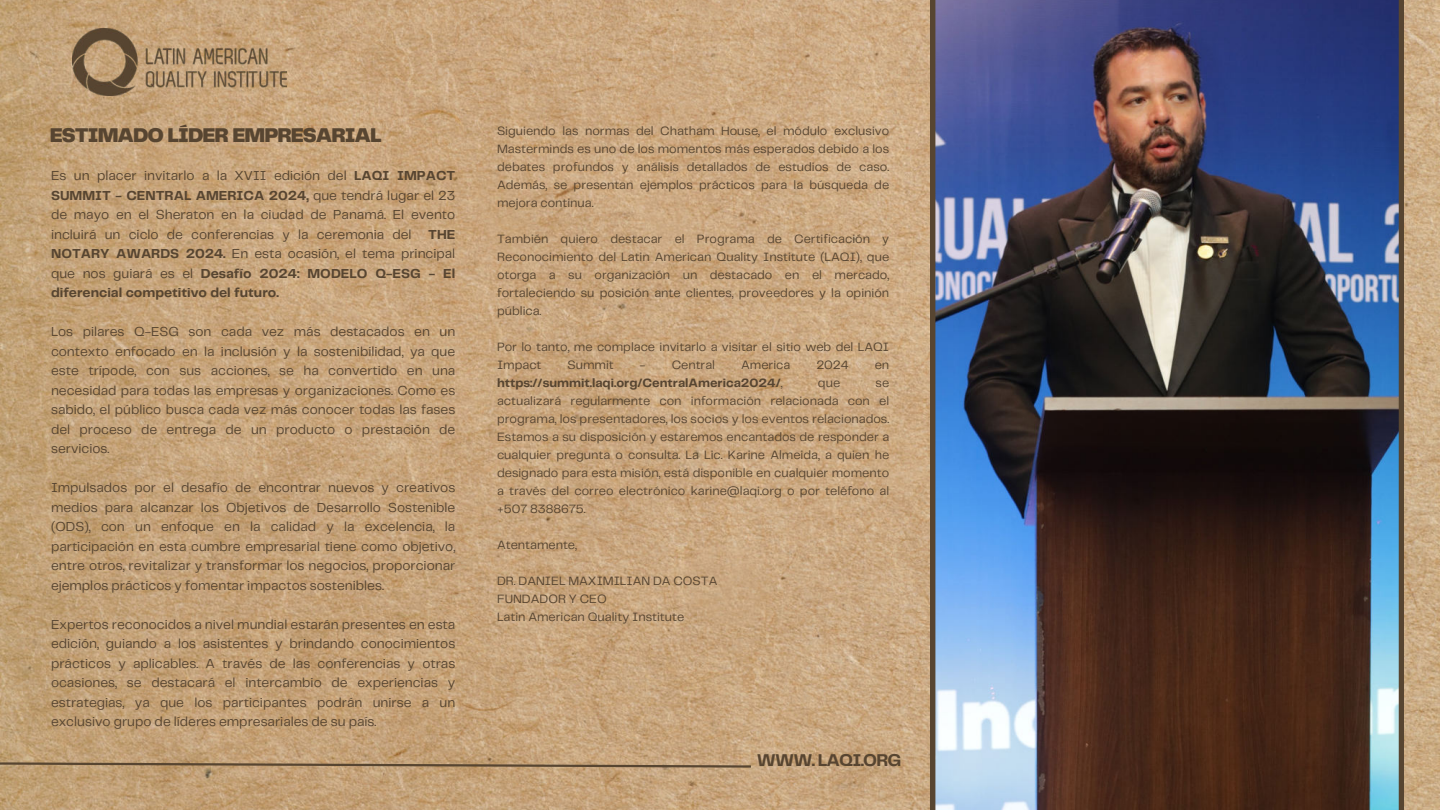
<style>
.page{position:relative;width:1440px;height:810px;background:#fff}
.page>*{position:absolute;margin:0;border:0;box-sizing:border-box;transform-origin:0 0}
.t1{font:900 20.7px "Telegraf";letter-spacing:-.05em;color:#574531}
.t2{font:700 17.7px "Telegraf";letter-spacing:-.05em;color:#574531}
.t3{font:13.5px/19.5px "Telegraf";color:#574531;text-align:justify}
.t4{font:12.5px/18px "Telegraf";color:#574531;text-align:justify}
.t5{font:700 12.5px "Telegraf";color:#574531}
.s1{font-weight:700}
.s2{font-weight:400}
</style>
<div class="page">
<img style="left:0;top:0;width:1440px;height:810px">
<svg style="left:0;top:761px;width:753px;height:8px"></svg>
<img style="left:72px;top:28px;width:215px;height:68px">
<img style="left:931px;top:0;width:472px;height:810px">
<h1 class="t1" style="left:50px;top:121px;width:333px">ESTIMADO LÍDER EMPRESARIAL</h1>
<p class="t3" style="left:51px;top:166px;width:406px">Es un placer invitarlo a la XVII edición del <span class="s1">LAQI IMPACT SUMMIT - CENTRAL AMERICA 2024,</span> que tendrá lugar el 23 de mayo en el Sheraton en la ciudad de Panamá. El evento incluirá un ciclo de conferencias y la ceremonia del <span class="s1">THE NOTARY AWARDS 2024.</span> En esta ocasión, el tema principal que nos guiará es el <span class="s1">Desafío 2024: MODELO Q-ESG - El diferencial competitivo del futuro.</span></p>
<p class="t3" style="left:51px;top:322px;width:406px">Los pilares Q-ESG son cada vez más destacados en un contexto enfocado en la inclusión y la sostenibilidad, ya que este trípode, con sus acciones, se ha convertido en una necesidad para todas las empresas y organizaciones. Como es sabido, el público busca cada vez más conocer todas las fases del proceso de entrega de un producto o prestación de servicios.</p>
<p class="t3" style="left:51px;top:478px;width:406px">Impulsados por el desafío de encontrar nuevos y creativos medios para alcanzar los Objetivos de Desarrollo Sostenible (ODS), con un enfoque en la calidad y la excelencia, la participación en esta cumbre empresarial tiene como objetivo, entre otros, revitalizar y transformar los negocios, proporcionar ejemplos prácticos y fomentar impactos sostenibles.</p>
<p class="t3" style="left:51px;top:614px;width:406px">Expertos reconocidos a nivel mundial estarán presentes en esta edición, guiando a los asistentes y brindando conocimientos prácticos y aplicables. A través de las conferencias y otras ocasiones, se destacará el intercambio de experiencias y estrategias, ya que los participantes podrán unirse a un exclusivo grupo de líderes empresariales de su país.</p>
<p class="t4" style="left:497px;top:122px;width:394px">Siguiendo las normas del Chatham House, el módulo exclusivo Masterminds es uno de los momentos más esperados debido a los debates profundos y análisis detallados de estudios de caso.<br>Además, se presentan ejemplos prácticos para la búsqueda de mejora continua.</p>
<p class="t4" style="left:497px;top:230px;width:394px">También quiero destacar el Programa de Certificación y Reconocimiento del Latin American Quality Institute (LAQI), que otorga a su organización un destacado en el mercado, fortaleciendo su posición ante clientes, proveedores y la opinión pública.</p>
<p class="t4" style="left:497px;top:338px;width:394px">Por lo tanto, me complace invitarlo a visitar el sitio web del LAQI<br>Impact</p>
<p class="t4" style="left:568px;top:356px;width:48px">Summit</p>
<p class="t4" style="left:640px;top:356px;width:77px">- Central</p>
<p class="t4" style="left:741px;top:356px;width:51px">America</p>
<p class="t4" style="left:816px;top:356px;width:34px">2024</p>
<p class="t4" style="left:875px;top:356px;width:16px">en</p>
<p class="t5" style="left:497px;top:375px;width:287px">https://summit.laqi.org/CentralAmerica2024/<span class="s2">,</span></p>
<p class="t4" style="left:818px;top:374px;width:24px">que</p>
<p class="t4" style="left:497px;top:374px;width:394px;text-indent:379px">se actualizará regularmente con información relacionada con el programa, los presentadores, los socios y los eventos relacionados.<br>Estamos a su disposición y estaremos encantados de responder a cualquier pregunta o consulta. La Lic. Karine Almeida, a quien he designado para esta misión, está disponible en cualquier momento a través del correo electrónico karine@laqi.org o por teléfono al +507 8388675.</p>
<p class="t4" style="left:497px;top:536px;width:81px">Atentamente,</p>
<p class="t4" style="left:497px;top:572px;width:222px;text-align:left">DR. DANIEL MAXIMILIAN DA COSTA<br>FUNDADOR Y CEO<br>Latin American Quality Institute</p>
<h2 class="t2" style="left:757px;top:748px;width:146px">WWW. LAQI.ORG</h2>
</div>
